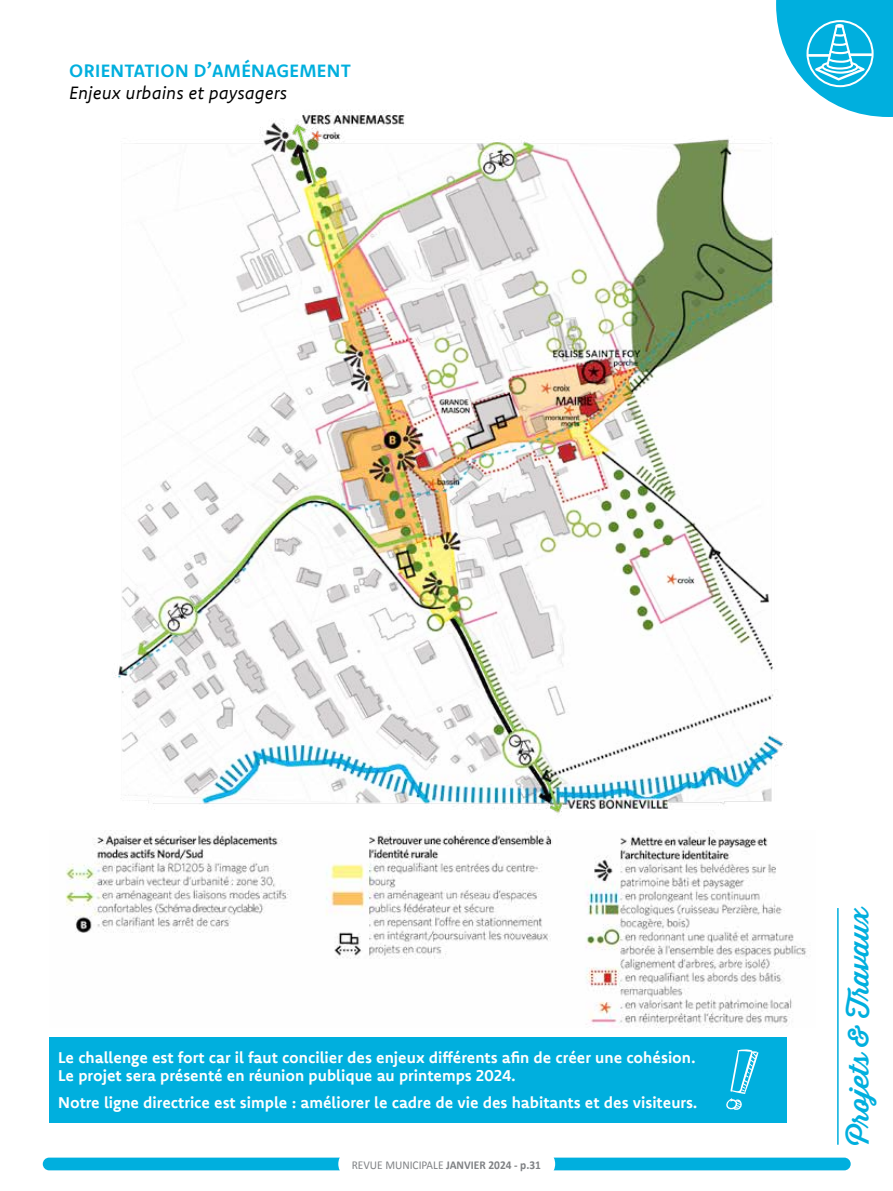
<style>
.page{position:relative;width:893px;height:1191px;background:#fff}
.page>*{position:absolute;margin:0;border:0;box-sizing:border-box;transform-origin:0 0}
.t1{font:500 27px "Thirsty Script";color:#00afde;scale:1.1 1}
.t2{font:700 18px "Komet";letter-spacing:.02em;color:#00afde}
.t3{font:italic 18px "Komet";color:#000}
.t4{font:700 15.75px/18px "Komet";color:#fff}
.t5{font:700 12px "Calibri";color:#808285;scale:.95 1}
.s1{font-weight:400}
</style>
<div class="page">
<img style="left:110px;top:110px;width:677px;height:721px">
<img style="left:65px;top:831px;width:742px;height:196px">
<hr style="left:837px;top:908px;width:2px;height:236px;background:#00afde">
<svg style="left:776px;top:0;width:117px;height:117px"></svg>
<hr style="left:807px;top:54px;width:23px;height:3px;background:#fff">
<hr style="left:849px;top:53px;width:24px;height:3px;background:#fff">
<div style="left:43px;top:1157px;width:808px;height:13px;background:#00afde;border-radius:6px"></div>
<div style="left:338px;top:1148px;width:217px;height:31px;background:#fff;border-radius:16px"></div>
<div style="left:50px;top:1037px;width:737px;height:85px;background:#00afde"></div>
<svg style="left:726px;top:1049px;width:33px;height:61px"></svg>
<p class="t2" style="left:69px;top:59px;width:283px">ORIENTATION D’AMÉNAGEMENT</p>
<p class="t3" style="left:69px;top:81px;width:219px">Enjeux urbains et paysagers</p>
<p class="t4" style="left:58px;top:1048px;width:639px">Le challenge est fort car il faut concilier des enjeux différents afin de créer une cohésion.<br>Le projet sera présenté en réunion publique au printemps 2024.</p>
<p class="t4" style="left:58px;top:1093px;width:641px">Notre ligne directrice est simple : améliorer le cadre de vie des habitants et des visiteurs.</p>
<p class="t5" style="left:352px;top:1156px;width:201px"><span class="s1">REVUE MUNICIPALE</span> JANVIER 2024 - p.31</p>
<h1 class="t1" style="left:839px;top:1144px;width:219px;rotate:-90deg">Projets &amp; Travaux</h1>
</div>
